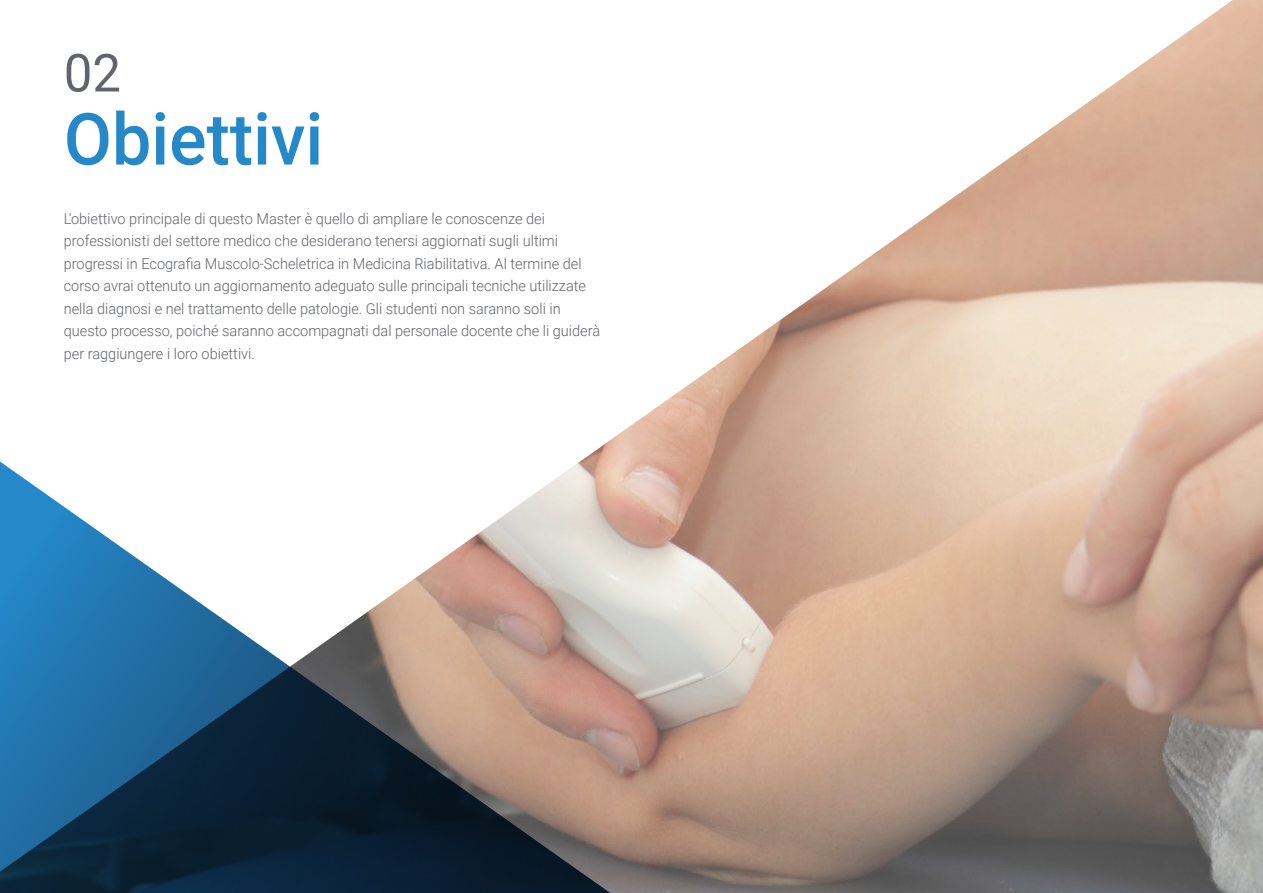
<style>
.page{position:relative;width:1263px;height:893px;background:#fff}
.page>*{position:absolute;margin:0;border:0;box-sizing:border-box;transform-origin:0 0}
.t1{font:500 72px "Roboto";color:#2488c9}
.t2{font:52.5px "Roboto";color:#61646a}
.t3{font:300 15px/22.5px "Roboto";color:#61646a}
</style>
<div class="page">
<img style="left:602px;top:0;width:661px;height:893px">
<svg style="left:0;top:446px;width:640px;height:447px"></svg>
<h2 class="t2" style="left:64px;top:36px;width:59px">02</h2>
<h1 class="t1" style="left:64px;top:89px;width:261px">Obiettivi</h1>
<p class="t3" style="left:64px;top:207px;width:538px">L'obiettivo principale di questo Master è quello di ampliare le conoscenze dei professionisti del settore medico che desiderano tenersi aggiornati sugli ultimi progressi in Ecografia Muscolo-Scheletrica in Medicina Riabilitativa. Al termine del corso avrai ottenuto un aggiornamento adeguato sulle principali tecniche utilizzate nella diagnosi e nel trattamento delle patologie. Gli studenti non saranno soli in questo processo, poiché saranno accompagnati dal personale docente che li guiderà per raggiungere i loro obiettivi.</p>
</div>
